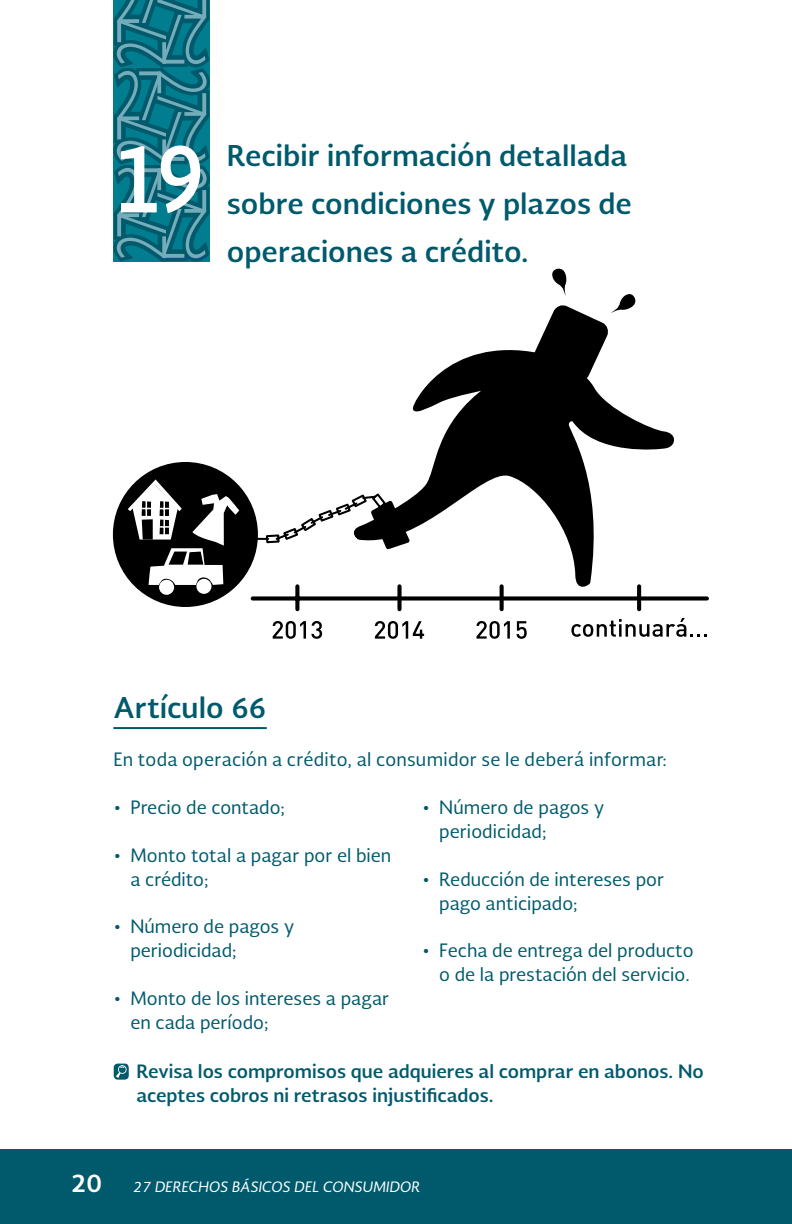
<style>
.page{position:relative;width:792px;height:1224px;background:#fff}
.page>*{position:absolute;margin:0;border:0;box-sizing:border-box;transform-origin:0 0}
.t1{font:700 91.8px "Soberana Sans";color:#fff;scale:.85 1}
.t2{font:700 28px/48px "Soberana Sans";color:#005a6c}
.t3{font:700 24px "Soberana Sans";color:#fff}
.t4{font:18px/24px "Soberana Sans";color:#005a6c}
.t5{font:700 18px/24px "Soberana Sans";color:#005a6c}
.t6{font:italic 14px "Soberana Sans";color:#fff}
</style>
<div class="page">
<div style="left:0;top:1150px;width:792px;height:74px;background:#005a6c"></div>
<hr style="left:113px;top:727px;width:154px;height:2px;background:#005a6c">
<svg style="left:374px;top:350px;width:300px;height:289px"></svg>
<svg style="left:256px;top:492px;width:157px;height:60px"></svg>
<div style="left:114px;top:463px;width:143px;height:143px;background:#000;border-radius:50%"></div>
<svg style="left:128px;top:479px;width:111px;height:106px"></svg>
<div style="left:159px;top:580px;width:15px;height:15px;background:#fff;border-radius:50%"></div>
<div style="left:196px;top:579px;width:15px;height:15px;background:#fff;border-radius:50%"></div>
<div style="left:253px;top:596px;width:454px;height:5px;background:#000"></div>
<svg style="left:295px;top:586px;width:4px;height:23px"></svg>
<svg style="left:273px;top:621px;width:49px;height:18px"></svg>
<div style="left:397px;top:586px;width:5px;height:23px;background:#000"></div>
<svg style="left:375px;top:621px;width:49px;height:18px"></svg>
<svg style="left:500px;top:586px;width:4px;height:23px"></svg>
<svg style="left:477px;top:621px;width:33px;height:18px"></svg>
<svg style="left:516px;top:621px;width:11px;height:18px"></svg>
<svg style="left:637px;top:586px;width:4px;height:23px"></svg>
<svg style="left:571px;top:618px;width:136px;height:19px"></svg>
<svg style="left:532px;top:269px;width:106px;height:111px"></svg>
<svg style="left:113px;top:0;width:97px;height:262px;background:#197788"></svg>
<div style="left:114px;top:1064px;width:15px;height:16px;background:#005a6c;border-radius:4px"></div>
<svg style="left:116px;top:1065px;width:11px;height:13px"></svg>
<h1 class="t1" style="left:112px;top:116px;width:112px">19</h1>
<h2 class="t2" style="left:227px;top:130px;width:407px">Recibir información detallada sobre condiciones y plazos de operaciones a crédito.</h2>
<h2 class="t2" style="left:113px;top:682px;width:155px">Artículo 66</h2>
<p class="t4" style="left:113px;top:747px;width:555px">En toda operación a crédito, al consumidor se le deberá informar:</p>
<p class="t4" style="left:113px;top:795px;width:173px">• Precio de contado;</p>
<p class="t4" style="left:130px;top:843px;width:262px;text-indent:-17px">• Monto total a pagar por el bien a crédito;</p>
<p class="t4" style="left:130px;top:914px;width:165px;text-indent:-17px">• Número de pagos y periodicidad;</p>
<p class="t4" style="left:130px;top:986px;width:260px;text-indent:-17px">• Monto de los intereses a pagar en cada período;</p>
<p class="t4" style="left:439px;top:795px;width:167px;text-indent:-17px">• Número de pagos y periodicidad;</p>
<p class="t4" style="left:439px;top:867px;width:226px;text-indent:-17px">• Reducción de intereses por pago anticipado;</p>
<p class="t4" style="left:422px;top:938px;width:273px;text-align:right">• Fecha de entrega del producto o de la prestación del servicio.</p>
<p class="t5" style="left:136px;top:1058px;width:569px">Revisa los compromisos que adquieres al comprar en abonos. No aceptes cobros ni retrasos injustificados.</p>
<h3 class="t3" style="left:71px;top:1167px;width:33px">20</h3>
<p class="t6" style="left:133px;top:1178px;width:289px">27 DERECHOS BÁSICOS DEL CONSUMIDOR</p>
</div>
